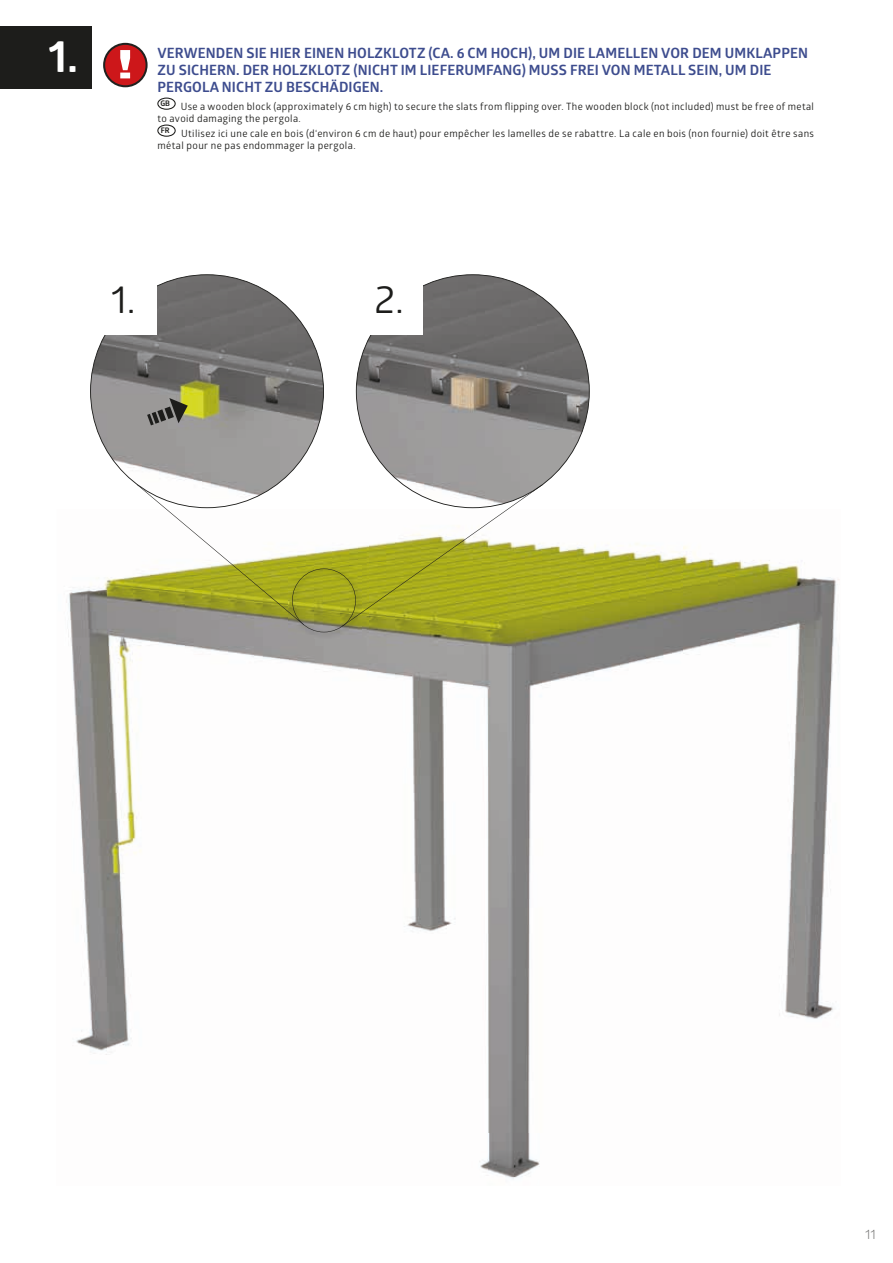
<style>
.page{position:relative;width:893px;height:1263px;background:#fff}
.page>*{position:absolute;margin:0;border:0;box-sizing:border-box;transform-origin:0 0}
.t1{font:700 45px "Glober";color:#fff}
.t2{font:39px "Glober";color:#1d1d1b}
.t3{font:700 14.1px/16.5px "Glober";letter-spacing:.01em;color:#3d4c8e}
.t4{font:13.5px "Glober";color:#70706f}
.t5{font:10.05px/11.9px "Glober";letter-spacing:.035em;color:#1d1d1b}
</style>
<div class="page">
<img style="left:66px;top:543px;width:773px;height:636px">
<div style="left:0;top:26px;width:91px;height:63px;background:#1d1d1b"></div>
<img style="left:289px;top:632px;width:73px;height:6px">
<svg style="left:90px;top:274px;width:234px;height:211px"></svg>
<div style="left:90px;top:274px;width:67px;height:61px;background:#fff"></div>
<svg style="left:147px;top:398px;width:41px;height:27px"></svg>
<svg style="left:356px;top:274px;width:234px;height:211px;background:#92908f"></svg>
<div style="left:356px;top:274px;width:66px;height:61px;background:#fff"></div>
<svg style="left:137px;top:484px;width:406px;height:148px"></svg>
<svg style="left:157px;top:98px;width:19px;height:12px"></svg>
<svg style="left:157px;top:125px;width:19px;height:12px"></svg>
<svg style="left:103px;top:43px;width:45px;height:44px"></svg>
<h1 class="t1" style="left:48px;top:24px;width:31px">1.</h1>
<h3 class="t3" style="left:157px;top:45px;width:652px">VERWENDEN SIE HIER EINEN HOLZKLOTZ (CA. 6 CM HOCH), UM DIE LAMELLEN VOR DEM UMKLAPPEN<br>ZU SICHERN. DER HOLZKLOTZ (NICHT IM LIEFERUMFANG) MUSS FREI VON METALL SEIN, UM DIE<br>PERGOLA NICHT ZU BESCHÄDIGEN.</h3>
<p class="t5" style="left:157px;top:100px;width:658px;text-indent:3px"><sup>GB</sup> Use a wooden block (approximately 6 cm high) to secure the slats from flipping over. The wooden block (not included) must be free of metal to avoid damaging the pergola.</p>
<p class="t5" style="left:157px;top:127px;width:658px;text-indent:3px"><sup>FR</sup> Utilisez ici une cale en bois (d‘environ 6 cm de haut) pour empêcher les lamelles de se rabattre. La cale en bois (non fournie) doit être sans métal pour ne pas endommager la pergola.</p>
<h2 class="t2" style="left:111px;top:272px;width:26px">1.</h2>
<h2 class="t2" style="left:374px;top:272px;width:31px">2.</h2>
<h3 class="t4" style="left:865px;top:1225px;width:12px">11</h3>
</div>
